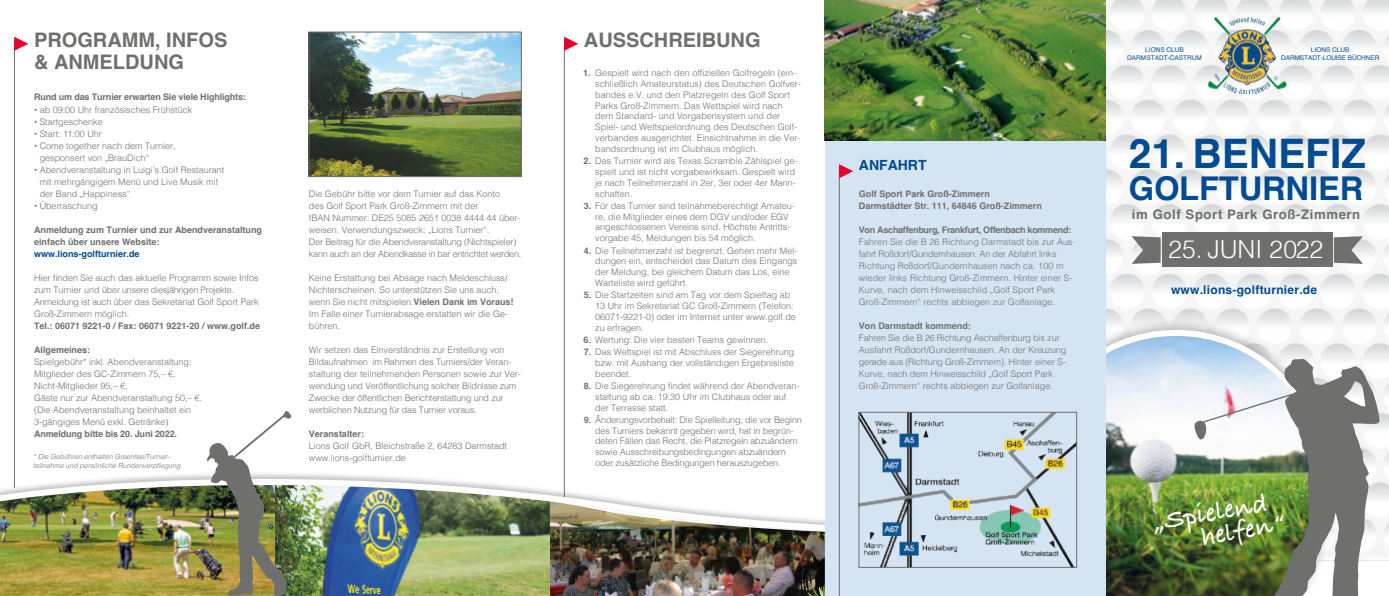
<style>
.page{position:relative;width:1389px;height:596px;background:#fff}
.page>*{position:absolute;margin:0;border:0;box-sizing:border-box;transform-origin:0 0}
.t1{font:700 40.6px "Helvetica";color:#004b92}
.t2{font:700 32.7px "Helvetica";letter-spacing:-.005em;color:#004b92}
.t3{font:700 27px/23px "Bradley Hand ITCTT";color:#fff}
.t4{font:300 24.7px "Helvetica";color:#fff}
.t5{font:700 20px/22px "Helvetica";color:#6f6f6e}
.t6{font:700 14px "Helvetica";color:#004b92}
.t7{font:700 13.2px "Helvetica";letter-spacing:.045em;color:#6f6f6e}
.t8{font:700 12px "Helvetica";letter-spacing:.02em;color:#004b92}
.t9{font:300 9px/12px "Helvetica";color:#6f6f6e}
.t10{font:700 9px/12px "Helvetica";color:#6f6f6e}
.t11{font:700 9px "Helvetica";letter-spacing:-.03em;color:#6f6f6e}
.t12{font:700 9px "Helvetica";color:#004b92}
.t13{font:italic 300 7px/9px "Helvetica";color:#6f6f6e}
.t14{font:6.5px/7.8px "Helvetica";color:#004b92;text-align:center}
.s1{font-weight:700}
</style>
<div class="page">
<hr style="left:14px;top:40px;width:1px;height:448px;background:#6f6f6e">
<svg style="left:14px;top:37px;width:14px;height:14px"></svg>
<hr style="left:564px;top:40px;width:1px;height:462px;background:#6f6f6e">
<svg style="left:564px;top:37px;width:14px;height:14px"></svg>
<img style="left:550px;top:552px;width:275px;height:43px">
<img style="left:0;top:552px;width:550px;height:43px">
<img style="left:0;top:465px;width:825px;height:87px">
<img style="left:1106px;top:0;width:283px;height:561px">
<img style="left:1106px;top:317px;width:230px;height:40px">
<img style="left:1106px;top:329px;width:220px;height:266px">
<div style="left:825px;top:1px;width:281px;height:594px;background:#d5e4f3"></div>
<img style="left:825px;top:0;width:281px;height:141px">
<img style="left:1193px;top:357px;width:187px;height:238px">
<img style="left:207px;top:411px;width:85px;height:184px">
<img style="left:311px;top:34px;width:209px;height:141px">
<div style="left:309px;top:32px;width:213px;height:145px;border:1px solid #6f6f6e"></div>
<hr style="left:839px;top:167px;width:1px;height:428px;background:#6f6f6e">
<svg style="left:839px;top:164px;width:14px;height:14px"></svg>
<img style="left:861px;top:414px;width:214px;height:151px">
<div style="left:859px;top:412px;width:218px;height:155px;border:1px solid #6f6f6e"></div>
<img style="left:1205px;top:17px;width:85px;height:77px">
<div style="left:1162px;top:232px;width:170px;height:35px;background:#6f6f6e"></div>
<svg style="left:1132px;top:236px;width:29px;height:28px"></svg>
<svg style="left:1334px;top:236px;width:29px;height:28px"></svg>
<h3 class="t5" style="left:34px;top:30px;width:195px">PROGRAMM, INFOS &amp; ANMELDUNG</h3>
<p class="t10" style="left:34px;top:92px;width:213px">Rund um das Turnier erwarten Sie viele Highlights:</p>
<p class="t9" style="left:34px;top:105px;width:160px"><span class="s1">•</span> ab 09:00 Uhr französisches Frühstück</p>
<p class="t9" style="left:34px;top:117px;width:70px"><span class="s1">•</span> Startgeschenke</p>
<p class="t9" style="left:34px;top:129px;width:69px"><span class="s1">•</span> Start: 11:00 Uhr</p>
<p class="t9" style="left:40px;top:141px;width:138px;text-indent:-6px"><span class="s1">•</span> Come together nach dem Turnier, gesponsert von „BrauDich“</p>
<p class="t9" style="left:40px;top:165px;width:186px;text-indent:-6px"><span class="s1">•</span> Abendveranstaltung in Luigi’s Golf Restaurant mit mehrgängigem Menü und Live Musik mit der Band „Happiness“</p>
<p class="t9" style="left:34px;top:201px;width:65px"><span class="s1">•</span> Überraschung</p>
<p class="t10" style="left:34px;top:224px;width:230px">Anmeldung zum Turnier und zur Abendveranstaltung einfach über unsere Website:</p>
<p class="t12" style="left:34px;top:250px;width:107px">www.lions-golfturnier.de</p>
<p class="t9" style="left:34px;top:272px;width:226px">Hier finden Sie auch das aktuelle Programm sowie Infos zum Turnier und über unsere diesjährigen Projekte.<br>Anmeldung ist auch über das Sekretariat Golf Sport Park Groß-Zimmern möglich.</p>
<p class="t10" style="left:34px;top:320px;width:228px">Tel.: 06071 9221-0 / Fax: 06071 9221-20 / www.golf.de</p>
<p class="t10" style="left:34px;top:344px;width:58px">Allgemeines:</p>
<p class="t9" style="left:34px;top:356px;width:170px">Spielgebühr* inkl. Abendveranstaltung:<br>Mitglieder des GC-Zimmern 75,– €, Nicht-Mitglieder 95,– €,<br>Gäste nur zur Abendveranstaltung 50,– €. (Die Abendveranstaltung beinhaltet ein 3-gängiges Menü exkl. Getränke)</p>
<p class="t10" style="left:34px;top:428px;width:145px">Anmeldung bitte bis 20. Juni 2022.</p>
<p class="t13" style="left:33px;top:452px;width:149px">* Die Gebühren enthalten Greenfee/Turnier&shy;teilnahme und persönliche Rundenverpflegung</p>
<p class="t9" style="left:309px;top:188px;width:214px">Die Gebühr bitte vor dem Turnier auf das Konto<br>des Golf Sport Park Groß-Zimmern mit der<br>IBAN Nummer: DE25 5085 2651 0038 4444 44 über‐ weisen. Verwendungszweck: „Lions Turnier“.<br>Der Beitrag für die Abendveranstaltung (Nichtspieler) kann auch an der Abendkasse in bar entrichtet werden.</p>
<p class="t9" style="left:309px;top:272px;width:206px">Keine Erstattung bei Absage nach Meldeschluss/ Nichterscheinen. So unterstützen Sie uns auch, wenn Sie nicht mitspielen.<span class="s1">Vielen Dank im Voraus!<br></span>Im Falle einer Turnierabsage erstatten wir die Ge‐ bühren.</p>
<p class="t9" style="left:309px;top:344px;width:213px">Wir setzen das Einverständnis zur Erstellung von Bildaufnahmen im Rahmen des Turniers/der Veran‐ staltung der teilnehmenden Personen sowie zur Ver‐ wendung und Veröffentlichung solcher Bildnisse zum Zwecke der öffentlichen Berichterstattung und zur werblichen Nutzung für das Turnier voraus.</p>
<p class="t10" style="left:309px;top:428px;width:57px">Veranstalter:</p>
<p class="t9" style="left:309px;top:440px;width:200px">Lions Golf GbR, Bleichstraße 2, 64283 Darmstadt www.lions-golfturnier.de</p>
<h3 class="t5" style="left:584px;top:30px;width:178px">AUSSCHREIBUNG</h3>
<p class="t9" style="left:595px;top:69px;width:207px;line-height:10.8px;text-indent:-12px"><span class="s1">1.</span> Gespielt wird nach den offiziellen Golfregeln (ein‐ schließlich Amateurstatus) des Deutschen Golfver‐ bandes e.V. und den Platzregeln des Golf Sport Parks Groß-Zimmern. Das Wettspiel wird nach dem Standard- und Vorgabensystem und der Spiel- und Wettspielordnung des Deutschen Golf‐ verbandes ausgerichtet. Einsichtnahme in die Ver‐ bandsordnung ist im Clubhaus möglich.</p>
<p class="t9" style="left:595px;top:157px;width:204px;line-height:10.8px;text-indent:-12px"><span class="s1">2.</span> Das Turnier wird als Texas Scramble Zählspiel ge‐ spielt und ist nicht vorgabewirksam. Gespielt wird je nach Teilnehmerzahl in 2er, 3er oder 4er Mann‐ schaften.</p>
<p class="t9" style="left:595px;top:201px;width:201px;line-height:10.8px;text-indent:-12px"><span class="s1">3.</span> Für das Turnier sind teilnahmeberechtigt Amateu‐ re, die Mitglieder eines dem DGV und/oder EGV angeschlossenen Vereins sind. Höchste Antritts‐ vorgabe 45, Meldungen bis 54 möglich.</p>
<p class="t9" style="left:595px;top:246px;width:204px;line-height:10.8px;text-indent:-12px"><span class="s1">4.</span> Die Teilnehmerzahl ist begrenzt. Gehen mehr Mel‐ dungen ein, entscheidet das Datum des Eingangs der Meldung, bei gleichem Datum das Los, eine Warteliste wird geführt.</p>
<p class="t9" style="left:595px;top:290px;width:202px;line-height:10.8px;text-indent:-12px"><span class="s1">5.</span> Die Startzeiten sind am Tag vor dem Spieltag ab 13 Uhr im Sekretariat GC Groß-Zimmern (Telefon:<br>06071-9221-0) oder im Internet unter www.golf.de zu erfragen.</p>
<p class="t9" style="left:584px;top:334px;width:186px"><span class="s1">6.</span> Wertung: Die vier besten Teams gewinnen.</p>
<p class="t9" style="left:595px;top:347px;width:201px;line-height:10.8px;text-align:justify;text-indent:-12px"><span class="s1">7.</span> Das Wettspiel ist mit Abschluss der Siegerehrung bzw. mit Aushang der vollständigen Ergebnisliste beendet.</p>
<p class="t9" style="left:595px;top:381px;width:206px;line-height:10.8px;text-indent:-12px"><span class="s1">8.</span> Die Siegerehrung findet während der Abendveran‐ staltung ab ca. 19:30 Uhr im Clubhaus oder auf der Terrasse statt.</p>
<p class="t9" style="left:595px;top:415px;width:208px;line-height:10.8px;text-indent:-12px"><span class="s1">9.</span> Änderungsvorbehalt: Die Spielleitung, die vor Beginn des Turniers bekannt gegeben wird, hat in begrün‐ deten Fällen das Recht, die Platzregeln abzuändern sowie Ausschreibungsbedingungen abzuändern oder zusätzliche Bedingungen herauszugeben.</p>
<h3 class="t6" style="left:859px;top:159px;width:69px">ANFAHRT</h3>
<p class="t10" style="left:859px;top:188px;width:185px">Golf Sport Park Groß-Zimmern<br>Darmstädter Str. 111, 64846 Groß-Zimmern</p>
<p class="t11" style="left:859px;top:226px;width:214px">Von Aschaffenburg, Frankfurt, Offenbach kommend:</p>
<p class="t9" style="left:859px;top:236px;width:218px">Fahren Sie die B 26 Richtung Darmstadt bis zur Aus‐ fahrt Roßdorf/Gundernhausen. An der Abfahrt links Richtung Roßdorf/Gundernhausen nach ca. 100 m wieder links Richtung Groß-Zimmern. Hinter einer S-Kurve, nach dem Hinweisschild „Golf Sport Park Groß-Zimmern“ rechts abbiegen zur Golfanlage.</p>
<p class="t10" style="left:859px;top:320px;width:114px">Von Darmstadt kommend:</p>
<p class="t9" style="left:859px;top:332px;width:209px">Fahren Sie die B 26 Richtung Aschaffenburg bis zur Ausfahrt Roßdorf/Gundernhausen. An der Kreuzung gerade aus (Richtung Groß-Zimmern). Hinter einer S-Kurve, nach dem Hinweisschild „Golf Sport Park Groß-Zimmern“ rechts abbiegen zur Golfanlage.</p>
<p class="t14" style="left:1127px;top:46px;width:76px">LIONS CLUB<br>DARMSTADT-CASTRUM</p>
<p class="t14" style="left:1281px;top:46px;width:100px">LIONS CLUB<br>DARMSTADT-LOUISE BÜCHNER</p>
<h1 class="t1" style="left:1129px;top:138px;width:239px">21. BENEFIZ</h1>
<h2 class="t2" style="left:1129px;top:175px;width:236px">GOLFTURNIER</h2>
<h3 class="t7" style="left:1132px;top:209px;width:230px">im Golf Sport Park Groß-Zimmern</h3>
<h3 class="t4" style="left:1168px;top:240px;width:156px">25. JUNI 2022</h3>
<h3 class="t8" style="left:1171px;top:285px;width:148px">www.lions-golfturnier.de</h3>
<h3 class="t3" style="left:1195px;top:504px;width:86px;text-indent:-44px;rotate:-10deg">„Spielend helfen“</h3>
</div>
